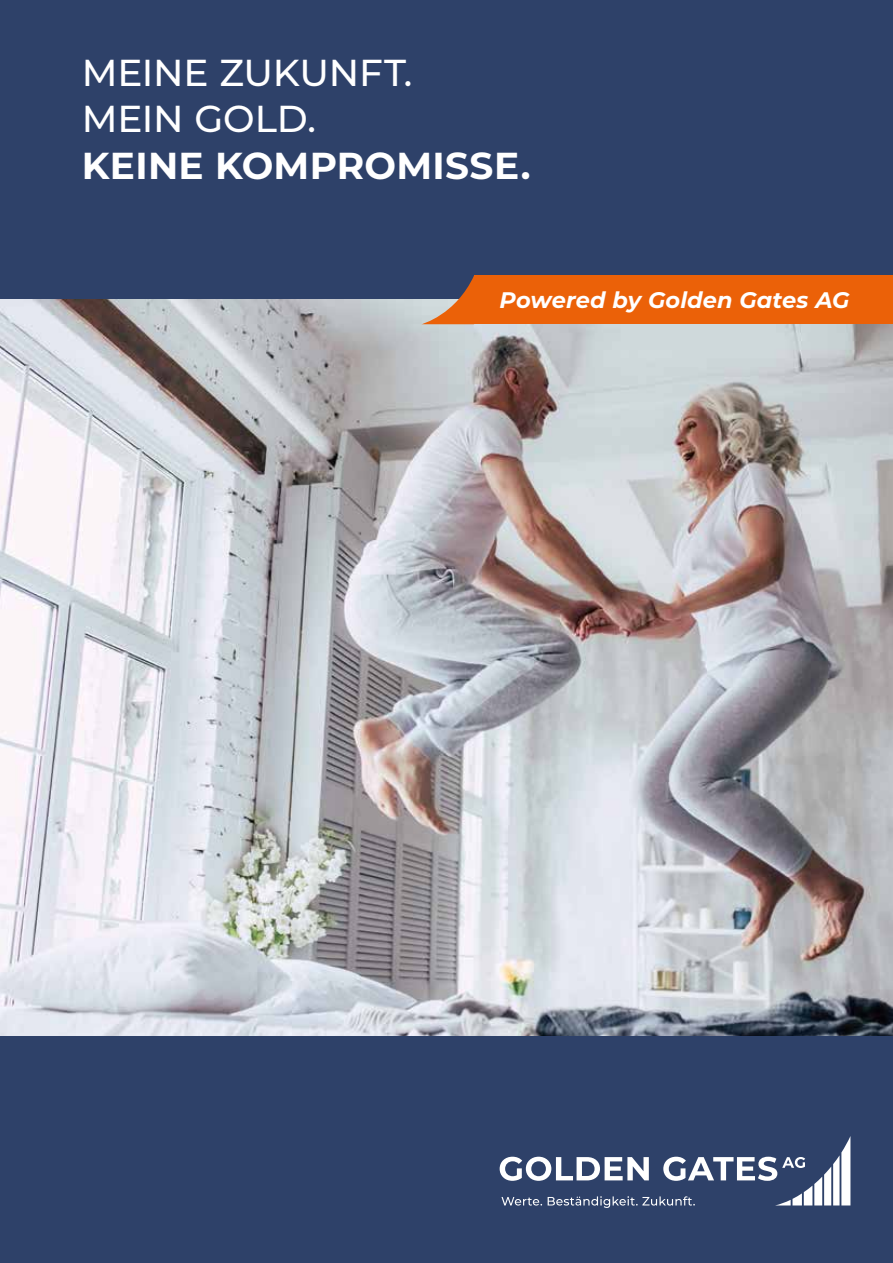
<style>
.page{position:relative;width:893px;height:1263px;background:#fff}
.page>*{position:absolute;margin:0;border:0;box-sizing:border-box;transform-origin:0 0}
.t1{font:500 37.5px/46.5px "Montserrat";letter-spacing:-.005em;color:#fff}
.t2{font:700 37.5px "Montserrat";letter-spacing:.005em;color:#fff}
.t3{font:italic 700 22.5px "Montserrat";letter-spacing:.005em;color:#fff}
</style>
<div class="page">
<div style="left:0;top:0;width:893px;height:300px;background:#2e4169"></div>
<div style="left:0;top:1035px;width:893px;height:228px;background:#2e4169"></div>
<img style="left:0;top:300px;width:893px;height:735px">
<svg style="left:500px;top:1137px;width:350px;height:71px"></svg>
<svg style="left:421px;top:276px;width:53px;height:48px"></svg>
<div style="left:474px;top:275px;width:419px;height:49px;background:#eb6108"></div>
<p class="t1" style="left:82px;top:47px;width:332px">MEINE ZUKUNFT.<br>MEIN GOLD.</p>
<p class="t2" style="left:82px;top:138px;width:450px">KEINE KOMPROMISSE.</p>
<p class="t3" style="left:500px;top:283px;width:351px">Powered by Golden Gates AG</p>
</div>
